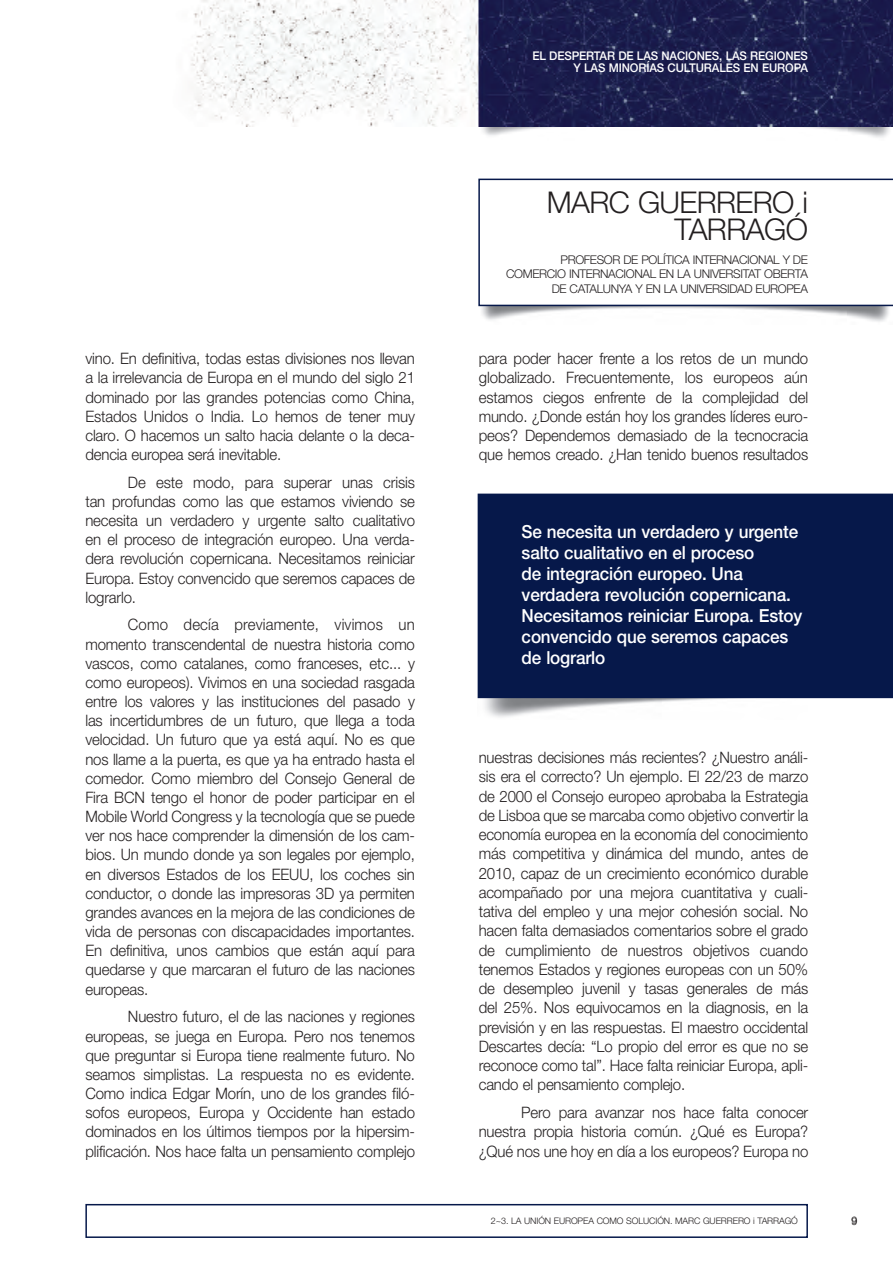
<style>
.page{position:relative;width:893px;height:1263px;background:#fff}
.page>*{position:absolute;margin:0;border:0;box-sizing:border-box;transform-origin:0 0}
.t1{font:300 30px/27px "Helvetica Neue LT Std";letter-spacing:-.02em;color:#231f20;text-align:right}
.TEXT_DESTACADOS_-_bl{font:500 18px/21px "Helvetica Neue LT Std";letter-spacing:-.01em;color:#fff;scale:.95 1}
.TEXTO_COMUN{font:300 15.75px/19.2px "Helvetica Neue LT Std";letter-spacing:-.01em;color:#231f20;text-align:justify;scale:.95 1}
.TEX_AUTOR_NOMBRE{font:300 12px/14.4px "Helvetica Neue LT Std";letter-spacing:-.03em;color:#231f20;text-align:right}
.t2{font:500 12px/12px "Helvetica Neue LT Std";letter-spacing:-.01em;color:#fff;text-align:right;scale:.95 1}
.t3{font:300 10.5px "Helvetica Neue LT Std";color:#231f20}
.ARRIBA{font:300 9px "Helvetica Neue LT Std";letter-spacing:-.01em;color:#231f20}
</style>
<div class="page">
<img style="left:191px;top:0;width:702px;height:126px">
<img style="left:479px;top:122px;width:414px;height:16px">
<div style="left:85px;top:1204px;width:723px;height:34px;border:2px solid #06184a"></div>
<div style="left:478px;top:494px;width:415px;height:204px;background:#06184a"></div>
<img style="left:478px;top:306px;width:415px;height:16px">
<svg style="left:478px;top:179px;width:415px;height:127px"></svg>
<p class="TEXTO_COMUN" style="left:85px;top:349px;width:348px">vino. En definitiva, todas estas divisiones nos llevan a la irrelevancia de Europa en el mundo del siglo 21 dominado por las grandes potencias como China, Estados Unidos o India. Lo hemos de tener muy claro. O hacemos un salto hacia delante o la deca&shy;dencia europea será inevitable.</p>
<p class="TEXTO_COMUN" style="left:85px;top:472px;width:349px;text-indent:43px">De este modo, para superar unas crisis tan profundas como las que estamos viviendo se necesita un verdadero y urgente salto cualitativo en el proceso de integración europeo. Una verda&shy;dera revolución copernicana. Necesitamos reiniciar Europa. Estoy convencido que seremos capaces de lograrlo.</p>
<p class="TEXTO_COMUN" style="left:85px;top:615px;width:348px;text-indent:43px">Como decía previamente, vivimos un momento transcendental de nuestra historia como vascos, como catalanes, como franceses, etc... y como europeos). Vivimos en una sociedad rasgada entre los valores y las instituciones del pasado y las incertidumbres de un futuro, que llega a toda velocidad. Un futuro que ya está aquí. No es que nos llame a la puerta, es que ya ha entrado hasta el comedor. Como miembro del Consejo General de Fira BCN tengo el honor de poder participar en el Mobile World Congress y la tecnología que se puede ver nos hace comprender la dimensión de los cam&shy;bios. Un mundo donde ya son legales por ejemplo, en diversos Estados de los EEUU, los coches sin conductor, o donde las impresoras 3D ya permiten grandes avances en la mejora de las condiciones de vida de personas con discapacidades importantes.<br>En definitiva, unos cambios que están aquí para quedarse y que marcaran el futuro de las naciones europeas.</p>
<p class="TEXTO_COMUN" style="left:85px;top:1007px;width:348px;text-indent:43px">Nuestro futuro, el de las naciones y regiones europeas, se juega en Europa. Pero nos tenemos que preguntar si Europa tiene realmente futuro. No seamos simplistas. La respuesta no es evidente.<br>Como indica Edgar Morín, uno de los grandes filó&shy;sofos europeos, Europa y Occidente han estado dominados en los últimos tiempos por la hipersim&shy;plificación. Nos hace falta un pensamiento complejo</p>
<p class="t2" style="left:532px;top:50px;width:292px">EL DESPERTAR DE LAS NACIONES, LAS REGIONES<br>Y LAS MINORÍAS CULTURALES EN EUROPA</p>
<p class="t1" style="left:547px;top:188px;width:263px">MARC GUERRERO i<br>TARRAGÓ</p>
<p class="TEX_AUTOR_NOMBRE" style="left:506px;top:252px;width:303px">PROFESOR DE POLÍTICA INTERNACIONAL Y DE<br>COMERCIO INTERNACIONAL EN LA UNIVERSITAT OBERTA<br>DE CATALUNYA Y EN LA UNIVERSIDAD EUROPEA</p>
<p class="TEXTO_COMUN" style="left:479px;top:348px;width:348px">para poder hacer frente a los retos de un mundo globalizado. Frecuentemente, los europeos aún estamos ciegos enfrente de la complejidad del mundo. ¿Donde están hoy los grandes líderes euro&shy;peos? Dependemos demasiado de la tecnocracia que hemos creado. ¿Han tenido buenos resultados</p>
<p class="TEXT_DESTACADOS_-_bl" style="left:522px;top:521px;width:297px">Se necesita un verdadero y urgente salto cualitativo en el proceso<br>de integración europeo. Una verdadera revolución copernicana.<br>Necesitamos reiniciar Europa. Estoy convencido que seremos capaces de lograrlo</p>
<p class="TEXTO_COMUN" style="left:479px;top:747px;width:348px">nuestras decisiones más recientes? ¿Nuestro análi&shy;sis era el correcto? Un ejemplo. El 22/23 de marzo de 2000 el Consejo europeo aprobaba la Estrategia de Lisboa que se marcaba como objetivo convertir la economía europea en la economía del conocimiento más competitiva y dinámica del mundo, antes de 2010, capaz de un crecimiento económico durable acompañado por una mejora cuantitativa y cuali&shy;tativa del empleo y una mejor cohesión social. No hacen falta demasiados comentarios sobre el grado de cumplimiento de nuestros objetivos cuando tenemos Estados y regiones europeas con un 50% de desempleo juvenil y tasas generales de más del 25%. Nos equivocamos en la diagnosis, en la previsión y en las respuestas. El maestro occidental Descartes decía: “Lo propio del error es que no se reconoce como tal”. Hace falta reiniciar Europa, apli&shy;cando el pensamiento complejo.</p>
<p class="TEXTO_COMUN" style="left:479px;top:1102px;width:348px;text-indent:43px">Pero para avanzar nos hace falta conocer nuestra propia historia común. ¿Qué es Europa? ¿Qué nos une hoy en día a los europeos? Europa no</p>
<p class="ARRIBA" style="left:491px;top:1215px;width:309px">2~3. LA UNIÓN EUROPEA COMO SOLUCIÓN. MARC GUERRERO i TARRAGÓ</p>
<p class="t3" style="left:852px;top:1214px;width:7px">9</p>
</div>
